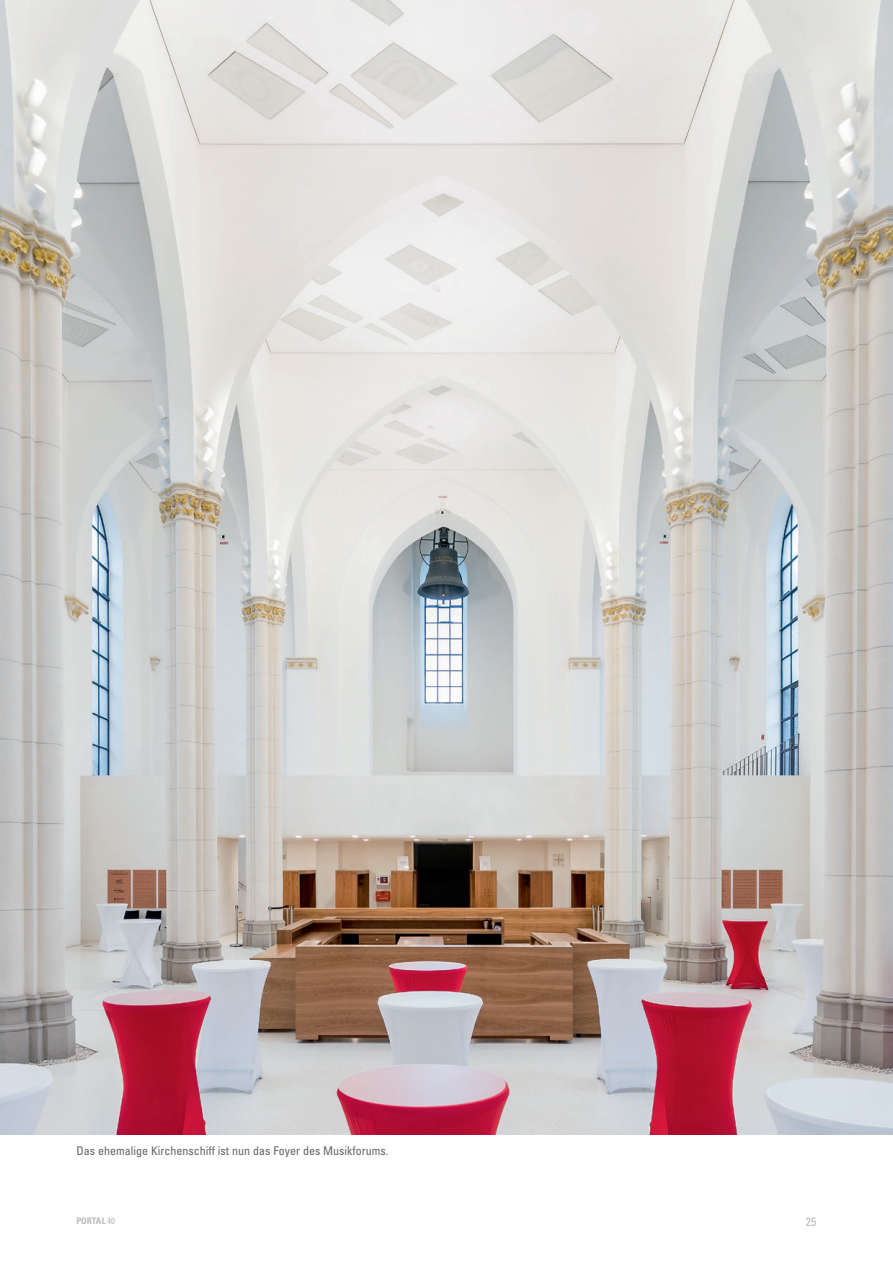
<style>
.page{position:relative;width:893px;height:1263px;background:#fff}
.page>*{position:absolute;margin:0;border:0;box-sizing:border-box;transform-origin:0 0}
.t1{font:condensed 12px "Univers LT Std";color:#636366}
.t2{font:condensed 12px "Univers LT Std";color:#babbbe}
.t3{font:700 condensed 9px "Univers LT Std";letter-spacing:-.005em;color:#babbbe}
.s1{font-weight:400}
</style>
<div class="page">
<img style="left:0;top:0;width:893px;height:1134px">
<p class="t1" style="left:77px;top:1143px;width:314px">Das ehemalige Kirchenschiff ist nun das Foyer des Musikforums.</p>
<p class="t3" style="left:77px;top:1215px;width:40px">PORTAL <span class="s1">40</span></p>
<p class="t2" style="left:806px;top:1214px;width:12px">25</p>
</div>
